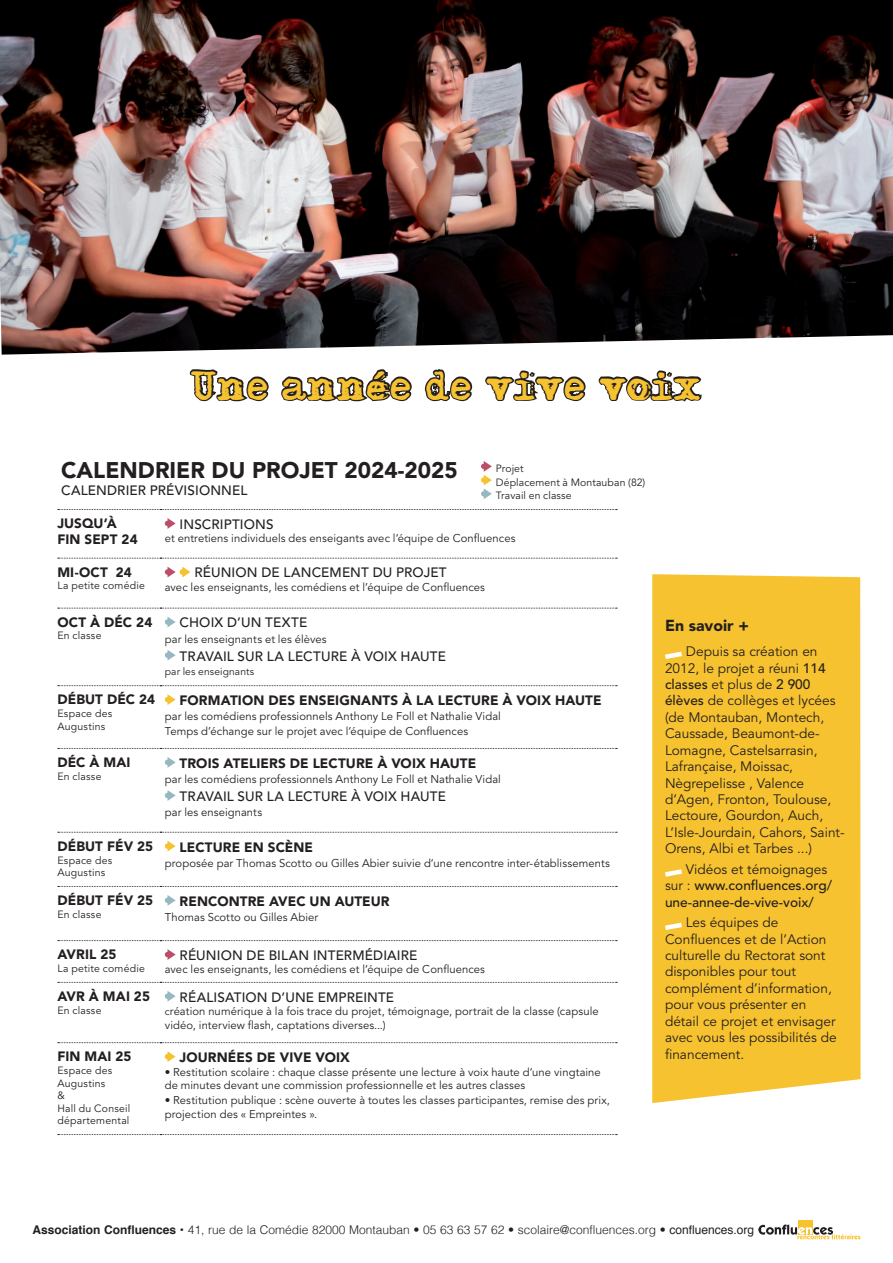
<style>
.page{position:relative;width:893px;height:1263px;background:#fff}
.page>*{position:absolute;margin:0;border:0;box-sizing:border-box;transform-origin:0 0}
.t1{font:36px "Adler";color:#f7c22f}
.t2{font:900 22.5px "Avenir LT Std";color:#231f20}
.t3{font:900 15.9px "Avenir LT Std";color:#231f20}
.t4{font:13.65px/16.5px "Avenir LT Std";color:#231f20}
.t5{font:500 13.65px/16.5px "Avenir LT Std";color:#231f20}
.t6{font:900 13.5px/16.2px "Avenir LT Std";letter-spacing:.01em;color:#231f20}
.t7{font:500 13.5px "Avenir LT Std";letter-spacing:.01em;color:#231f20}
.t8{font:500 13.5px "Avenir LT Std";letter-spacing:.125em;color:#231f20}
.t9{font:300 12px "Helvetica";color:#231f20}
.t10{font:11.25px/13.5px "Avenir LT Std";letter-spacing:.005em;color:#231f20}
.t11{font:10.5px/12.6px "Avenir LT Std";letter-spacing:.02em;color:#231f20}
.t12{font:10.35px "Avenir LT Std";letter-spacing:.01em;color:#231f20}
.s1{font-size:10.35px}
.s2{font-weight:500}
.s3{font-weight:400}
.s4{font-weight:700}
</style>
<div class="page">
<div style="left:798px;top:1220px;width:14px;height:15px;background:#f7c22f"></div>
<svg style="left:758px;top:1224px;width:103px;height:15px"></svg>
<img style="left:0;top:0;width:893px;height:355px">
<div style="left:652px;top:574px;width:209px;height:529px;background:#f7c22f"></div>
<svg style="left:660px;top:649px;width:27px;height:13px"></svg>
<svg style="left:660px;top:866px;width:27px;height:14px"></svg>
<svg style="left:660px;top:920px;width:27px;height:13px"></svg>
<svg style="left:58px;top:509px;width:559px;height:1px"></svg>
<svg style="left:58px;top:558px;width:559px;height:1px"></svg>
<svg style="left:58px;top:608px;width:559px;height:1px"></svg>
<svg style="left:58px;top:685px;width:559px;height:1px"></svg>
<svg style="left:58px;top:748px;width:559px;height:1px"></svg>
<svg style="left:58px;top:832px;width:559px;height:1px"></svg>
<svg style="left:58px;top:886px;width:559px;height:1px"></svg>
<svg style="left:58px;top:940px;width:559px;height:1px"></svg>
<svg style="left:58px;top:982px;width:559px;height:1px"></svg>
<svg style="left:58px;top:1042px;width:559px;height:1px"></svg>
<svg style="left:58px;top:1134px;width:559px;height:1px"></svg>
<svg style="left:165px;top:518px;width:11px;height:11px"></svg>
<svg style="left:165px;top:567px;width:25px;height:10px"></svg>
<svg style="left:165px;top:617px;width:11px;height:10px"></svg>
<svg style="left:165px;top:650px;width:11px;height:10px"></svg>
<svg style="left:165px;top:694px;width:11px;height:11px"></svg>
<svg style="left:165px;top:757px;width:11px;height:11px"></svg>
<svg style="left:165px;top:790px;width:11px;height:11px"></svg>
<svg style="left:165px;top:841px;width:11px;height:10px"></svg>
<svg style="left:165px;top:895px;width:11px;height:11px"></svg>
<svg style="left:165px;top:949px;width:11px;height:11px"></svg>
<svg style="left:165px;top:991px;width:11px;height:11px"></svg>
<svg style="left:165px;top:1051px;width:11px;height:11px"></svg>
<svg style="left:189px;top:369px;width:80px;height:33px"></svg>
<svg style="left:281px;top:369px;width:131px;height:33px"></svg>
<svg style="left:424px;top:369px;width:49px;height:33px"></svg>
<svg style="left:485px;top:370px;width:101px;height:32px"></svg>
<svg style="left:598px;top:370px;width:104px;height:32px"></svg>
<svg style="left:481px;top:461px;width:11px;height:38px"></svg>
<h1 class="t1" style="left:191px;top:371px;width:512px">Une année de vive voix</h1>
<h2 class="t2" style="left:61px;top:456px;width:398px">CALENDRIER DU PROJET 2024-2025</h2>
<p class="t7" style="left:61px;top:483px;width:10px">CAL</p>
<p class="t7" style="left:88px;top:483px;width:19px">ENDR</p>
<p class="t7" style="left:126px;top:483px;width:85px">IER PRÉVISIONN</p>
<p class="t7" style="left:232px;top:483px;width:13px">EL</p>
<p class="t11" style="left:496px;top:462px;width:151px;line-height:13.6px">Projet<br>Déplacement à Montauban (82)<br>Travail en classe</p>
<p class="t6" style="left:57px;top:515px;width:82px">JUSQU’À<br>FIN SEPT 24</p>
<p class="t7" style="left:180px;top:516px;width:14px">INSCR</p>
<p class="t7" style="left:220px;top:516px;width:35px">IPTIONS</p>
<p class="t10" style="left:165px;top:532px;width:352px">et entretiens individuels des enseigants avec l’équipe de Confluences</p>
<p class="t6" style="left:57px;top:564px;width:76px">MI-OCT 24</p>
<p class="t11" style="left:57px;top:580px;width:89px">La petite comédie</p>
<p class="t7" style="left:194px;top:565px;width:100px">RÉUN ION DE LANC</p>
<p class="t7" style="left:321px;top:565px;width:85px">EMENT DU PRO</p>
<p class="t7" style="left:424px;top:565px;width:22px">JET</p>
<p class="t10" style="left:165px;top:581px;width:322px">avec les enseignants, les comédiens et l’équipe de Confluences</p>
<p class="t6" style="left:57px;top:614px;width:96px">OCT À DÉC 24</p>
<p class="t11" style="left:57px;top:630px;width:46px">En classe</p>
<p class="t8" style="left:180px;top:615px;width:129px">CHOIX D’UN TEXTE</p>
<p class="t10" style="left:165px;top:632px;width:163px">par les enseignants et les élèves</p>
<p class="t7" style="left:180px;top:648px;width:18px">TRAVA</p>
<p class="t7" style="left:223px;top:648px;width:24px">IL SUR</p>
<p class="t7" style="left:267px;top:648px;width:47px">LA LECTUR</p>
<p class="t7" style="left:339px;top:648px;width:82px">E À VO IX HAUT</p>
<p class="t7" style="left:438px;top:648px;width:10px">E</p>
<p class="t12" style="left:165px;top:665px;width:91px">par les enseignants</p>
<p class="t6" style="left:57px;top:691px;width:99px">DÉBUT DÉC 24</p>
<p class="t11" style="left:57px;top:707px;width:56px">Espace des<br>Augustins</p>
<p class="t6" style="left:180px;top:692px;width:423px">FORMATION DES ENSEIGNANTS À LA LECTURE À VOIX HAUTE</p>
<p class="t10" style="left:165px;top:709px;width:338px;line-height:15.1px">par les comédiens professionnels Anthony Le Foll et Nathalie Vidal<br>Temps d’échange sur le projet avec l’équipe de Confluences</p>
<p class="t6" style="left:57px;top:754px;width:75px">DÉC À MAI</p>
<p class="t11" style="left:57px;top:770px;width:46px">En classe</p>
<p class="t6" style="left:180px;top:755px;width:298px">TROIS ATELIERS DE LECTURE À VOIX HAUTE</p>
<p class="t10" style="left:165px;top:773px;width:338px">par les comédiens professionnels Anthony Le Foll et Nathalie Vidal</p>
<p class="t7" style="left:180px;top:788px;width:18px">TRAVA</p>
<p class="t7" style="left:223px;top:788px;width:24px">IL SUR</p>
<p class="t7" style="left:267px;top:788px;width:47px">LA LECTUR</p>
<p class="t7" style="left:339px;top:788px;width:82px">E À VO IX HAUT</p>
<p class="t7" style="left:438px;top:788px;width:10px">E</p>
<p class="t10" style="left:165px;top:806px;width:99px">par les enseignants</p>
<p class="t6" style="left:57px;top:838px;width:97px">DÉBUT FÉV 25</p>
<p class="t11" style="left:57px;top:854px;width:56px">Espace des<br>Augustins</p>
<p class="t6" style="left:180px;top:839px;width:135px">LECTURE EN SCÈNE</p>
<p class="t10" style="left:165px;top:856px;width:447px">proposée par Thomas Scotto ou Gilles Abier suivie d’une rencontre inter-établissements</p>
<p class="t6" style="left:57px;top:892px;width:97px">DÉBUT FÉV 25</p>
<p class="t11" style="left:57px;top:908px;width:46px">En classe</p>
<p class="t6" style="left:180px;top:893px;width:211px">RENCONTRE AVEC UN AUTEUR</p>
<p class="t10" style="left:165px;top:911px;width:155px">Thomas Scotto ou Gilles Abier</p>
<p class="t6" style="left:57px;top:946px;width:61px">AVRIL 25</p>
<p class="t11" style="left:57px;top:962px;width:89px">La petite comédie</p>
<p class="t7" style="left:180px;top:947px;width:112px">RÉUN ION DE BILAN</p>
<p class="t7" style="left:313px;top:947px;width:106px">INTERM ÉDIAIRE</p>
<p class="t10" style="left:165px;top:963px;width:322px">avec les enseignants, les comédiens et l’équipe de Confluences</p>
<p class="t6" style="left:57px;top:988px;width:94px">AVR À MAI 25</p>
<p class="t11" style="left:57px;top:1004px;width:46px">En classe</p>
<p class="t7" style="left:180px;top:989px;width:157px">RÉALISATION D’UN E EMPR</p>
<p class="t7" style="left:355px;top:989px;width:41px">EINTE</p>
<p class="t10" style="left:165px;top:1005px;width:435px"><span class="s1">c</span>réation numérique à la fois trace du projet, témoignage, portrait de la classe (capsule vidéo, interview flash, captations diverses...)</p>
<p class="t6" style="left:57px;top:1048px;width:76px">FIN MAI 25</p>
<p class="t11" style="left:57px;top:1064px;width:74px">Espace des<br>Augustins<br>&amp;<br>Hall du Conseil départemental</p>
<p class="t6" style="left:180px;top:1049px;width:172px">JOURNÉES DE VIVE VOIX</p>
<p class="t10" style="left:165px;top:1065px;width:438px">• Restitution scolaire : chaque classe présente une lecture à voix haute d’une vingtaine de minutes devant une commission professionnelle et les autres classes</p>
<p class="t10" style="left:165px;top:1094px;width:447px">• Restitution publique : scène ouverte à toutes les classes participantes, remise des prix, projection des « Empreintes ».</p>
<h3 class="t3" style="left:665px;top:615px;width:85px">EN SAVOIR +</h3>
<p class="t4" style="left:665px;top:644px;width:181px;text-indent:21px">Depuis sa création en<br>2012, le projet a réuni <span class="s2">114<br>CLASSES</span> et plus de <span class="s2">2 900<br>ÉLÈVES</span> de collèges et lycées (de Montauban, Montech,<br>Caussade, Beaumont-de-<br>Lomagne, Castelsarrasin,<br>Lafrançaise, Moissac,<br>Nègrepelisse , Valence d’Agen, Fronton, Toulouse,<br>Lectoure, Gourdon, Auch,<br>L’Isle-Jourdain, Cahors, Saint-<br>Orens, Albi et Tarbes ...)</p>
<p class="t5" style="left:665px;top:861px;width:169px;text-indent:21px"><span class="s3">Vidéos et témoignages sur :</span> WWW.CONFLUENCES.ORG/<br>UNE-ANNEE-DE-VIVE-VOIX/</p>
<p class="t4" style="left:665px;top:914px;width:173px;text-indent:21px">Les équipes de<br>Confluences et de l’Action culturelle du Rectorat sont disponibles pour tout complément d’information, pour vous présenter en détail ce projet et envisager avec vous les possibilités de financement.</p>
<p class="t9" style="left:32px;top:1219px;width:731px"><span class="s4">Association Confluences •</span> 41, rue de la Comédie 82000 Montauban • 05 63 63 57 62 • scolaire@confluences.org • <span class="s3">confluences.org •</span></p>
</div>
